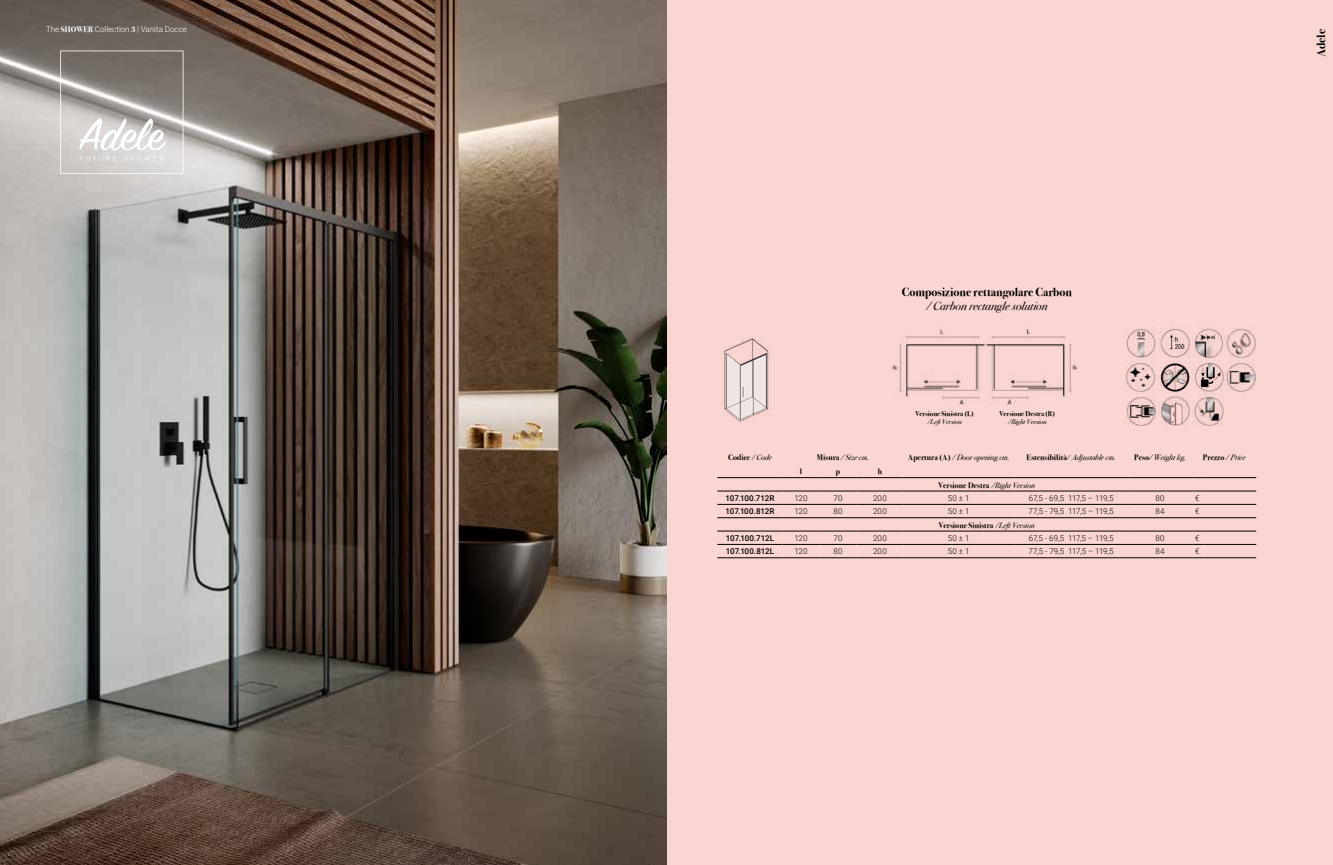
<style>
.page{position:relative;width:1333px;height:865px;background:#fff}
.page>*{position:absolute;margin:0;border:0;box-sizing:border-box;transform-origin:0 0}
.t1{font:700 12px "Bodoni Svty Two ITCTT";color:#000}
.t2{font:italic 12px "Bodoni Svty Two ITCTT";color:#000}
.t3{font:700 12px "Bodoni Svty Two OSITCTT";color:#000}
.t4{font:700 8px "Bodoni Svty Two OSITCTT";color:#000}
.t5{font:italic 8px "Bodoni Svty Two OSITCTT";color:#000}
.t6{font:300 8px "Roboto";letter-spacing:-.045em;color:#000}
.t7{font:300 8px "Roboto";letter-spacing:.01em;color:#000}
.t8{font:500 8px "Roboto";color:#000}
.t9{font:300 8px "Roboto";color:#fff}
.t10{font:700 7px "Bodoni Svty Two OSITCTT";color:#000}
.t11{font:italic 7px "Bodoni Svty Two OSITCTT";color:#000}
.s1{font-family:"Bodoni Svty Two ITCTT";font-weight:700}
.s2{font-weight:400;font-style:italic}
.s3{font-weight:700;font-style:normal}
</style>
<div class="page">
<div style="left:0;top:0;width:1332px;height:865px;background:#fad6d2"></div>
<img style="left:0;top:0;width:666px;height:865px">
<hr style="left:717px;top:477px;width:65px;height:1px;background:#000">
<hr style="left:782px;top:477px;width:37px;height:1px;background:#000">
<hr style="left:819px;top:477px;width:37px;height:1px;background:#000">
<hr style="left:856px;top:477px;width:47px;height:1px;background:#000">
<hr style="left:903px;top:477px;width:111px;height:1px;background:#000">
<hr style="left:1014px;top:477px;width:114px;height:1px;background:#000">
<hr style="left:1128px;top:477px;width:64px;height:1px;background:#000">
<hr style="left:1203px;top:477px;width:53px;height:1px;background:#000">
<hr style="left:717px;top:491px;width:65px;height:1px;background:#000">
<hr style="left:782px;top:491px;width:37px;height:1px;background:#000">
<hr style="left:819px;top:491px;width:37px;height:1px;background:#000">
<hr style="left:856px;top:491px;width:47px;height:1px;background:#000">
<hr style="left:903px;top:491px;width:111px;height:1px;background:#000">
<hr style="left:1014px;top:491px;width:114px;height:1px;background:#000">
<hr style="left:1128px;top:491px;width:64px;height:1px;background:#000">
<hr style="left:1203px;top:491px;width:53px;height:1px;background:#000">
<hr style="left:717px;top:504px;width:65px;height:1px;background:#000">
<hr style="left:717px;top:517px;width:65px;height:1px;background:#000">
<hr style="left:782px;top:517px;width:37px;height:1px;background:#000">
<hr style="left:819px;top:517px;width:37px;height:1px;background:#000">
<hr style="left:856px;top:517px;width:47px;height:1px;background:#000">
<hr style="left:903px;top:517px;width:111px;height:1px;background:#000">
<hr style="left:1014px;top:517px;width:114px;height:1px;background:#000">
<hr style="left:1128px;top:517px;width:64px;height:1px;background:#000">
<hr style="left:1203px;top:517px;width:53px;height:1px;background:#000">
<hr style="left:717px;top:531px;width:65px;height:1px;background:#000">
<hr style="left:782px;top:531px;width:37px;height:1px;background:#000">
<hr style="left:819px;top:531px;width:37px;height:1px;background:#000">
<hr style="left:856px;top:531px;width:47px;height:1px;background:#000">
<hr style="left:903px;top:531px;width:111px;height:1px;background:#000">
<hr style="left:1014px;top:531px;width:114px;height:1px;background:#000">
<hr style="left:1128px;top:531px;width:64px;height:1px;background:#000">
<hr style="left:1203px;top:531px;width:53px;height:1px;background:#000">
<hr style="left:717px;top:544px;width:65px;height:1px;background:#000">
<hr style="left:717px;top:557px;width:65px;height:1px;background:#000">
<hr style="left:782px;top:504px;width:37px;height:1px;background:#000">
<hr style="left:819px;top:504px;width:37px;height:1px;background:#000">
<hr style="left:856px;top:504px;width:47px;height:1px;background:#000">
<hr style="left:903px;top:504px;width:111px;height:1px;background:#000">
<hr style="left:1014px;top:504px;width:114px;height:1px;background:#000">
<hr style="left:1128px;top:504px;width:64px;height:1px;background:#000">
<hr style="left:782px;top:544px;width:37px;height:1px;background:#000">
<hr style="left:819px;top:544px;width:37px;height:1px;background:#000">
<hr style="left:856px;top:544px;width:47px;height:1px;background:#000">
<hr style="left:903px;top:544px;width:111px;height:1px;background:#000">
<hr style="left:1014px;top:544px;width:114px;height:1px;background:#000">
<hr style="left:782px;top:557px;width:37px;height:1px;background:#000">
<hr style="left:819px;top:557px;width:37px;height:1px;background:#000">
<hr style="left:856px;top:557px;width:47px;height:1px;background:#000">
<hr style="left:903px;top:557px;width:111px;height:1px;background:#000">
<hr style="left:1014px;top:557px;width:114px;height:1px;background:#000">
<hr style="left:1203px;top:504px;width:53px;height:1px;background:#000">
<hr style="left:1128px;top:544px;width:64px;height:1px;background:#000">
<hr style="left:1128px;top:557px;width:64px;height:1px;background:#000">
<hr style="left:1203px;top:544px;width:53px;height:1px;background:#000">
<hr style="left:1203px;top:557px;width:53px;height:1px;background:#000">
<svg style="left:60px;top:51px;width:123px;height:123px;background:#b1ada9"></svg>
<img style="left:724px;top:337px;width:46px;height:84px">
<img style="left:892px;top:328px;width:185px;height:77px">
<img style="left:1125px;top:327px;width:31px;height:31px">
<img style="left:1159px;top:327px;width:97px;height:31px">
<img style="left:1158px;top:362px;width:32px;height:31px">
<img style="left:1224px;top:360px;width:32px;height:32px">
<img style="left:1123px;top:363px;width:33px;height:63px">
<img style="left:1192px;top:360px;width:32px;height:66px">
<img style="left:1158px;top:396px;width:32px;height:30px">
<p class="t9" style="left:46px;top:24px;width:142px">The <span class="s1">SHOWER</span> Collection <span class="s1">3</span> | Vanita Docce</p>
<h1 class="t3" style="left:1314px;top:57px;width:30px;rotate:-90deg">Adele</h1>
<h1 class="t1" style="left:901px;top:281px;width:172px">Composizione rettangolare Carbon</h1>
<h1 class="t2" style="left:926px;top:295px;width:123px">/ Carbon rectangle solution</h1>
<p class="t10" style="left:915px;top:410px;width:60px">Versione Sinistra (L)</p>
<p class="t11" style="left:927px;top:418px;width:36px">/Left Version</p>
<p class="t10" style="left:999px;top:410px;width:57px">Versione Destra (R)</p>
<p class="t11" style="left:1008px;top:418px;width:40px">/Right Version</p>
<p class="t4" style="left:728px;top:452px;width:45px">Codice <span class="s2">/ Code</span></p>
<p class="t5" style="left:816px;top:452px;width:54px"><span class="s3">Misura</span> / Size cm.</p>
<p class="t5" style="left:907px;top:452px;width:103px"><span class="s3">Apertura (A)</span> / Door opening cm.</p>
<p class="t5" style="left:1026px;top:452px;width:91px"><span class="s3">Estensibilità</span>/ Adjustable cm.</p>
<p class="t5" style="left:1134px;top:452px;width:53px"><span class="s3">Peso</span>/ Weight kg.</p>
<p class="t4" style="left:1202px;top:452px;width:44px">Prezzo <span class="s2">/ Price</span></p>
<p class="t4" style="left:799px;top:466px;width:4px">l</p>
<p class="t4" style="left:835px;top:466px;width:6px">p</p>
<p class="t4" style="left:877px;top:466px;width:6px">h</p>
<p class="t4" style="left:938px;top:481px;width:98px">Versione Destra <span class="s2">/Right Version</span></p>
<p class="t8" style="left:725px;top:492px;width:50px">107.100.712R</p>
<p class="t7" style="left:794px;top:492px;width:15px">120</p>
<p class="t7" style="left:833px;top:492px;width:10px">70</p>
<p class="t7" style="left:873px;top:492px;width:15px">200</p>
<p class="t7" style="left:947px;top:492px;width:23px">50 ± 1</p>
<p class="t6" style="left:1028px;top:492px;width:86px">67,5 - 69,5 117,5 – 119,5</p>
<p class="t7" style="left:1155px;top:492px;width:11px">80</p>
<p class="t7" style="left:1194px;top:492px;width:6px">€</p>
<p class="t8" style="left:725px;top:505px;width:50px">107.100.812R</p>
<p class="t7" style="left:794px;top:505px;width:15px">120</p>
<p class="t7" style="left:833px;top:505px;width:11px">80</p>
<p class="t7" style="left:873px;top:505px;width:15px">200</p>
<p class="t7" style="left:947px;top:505px;width:23px">50 ± 1</p>
<p class="t6" style="left:1028px;top:505px;width:87px">77,5 - 79,5 117,5 – 119,5</p>
<p class="t7" style="left:1155px;top:505px;width:11px">84</p>
<p class="t7" style="left:1194px;top:505px;width:6px">€</p>
<p class="t4" style="left:938px;top:521px;width:97px">Versione Sinistra <span class="s2">/Left Version</span></p>
<p class="t8" style="left:725px;top:532px;width:50px">107.100.712L</p>
<p class="t7" style="left:794px;top:532px;width:15px">120</p>
<p class="t7" style="left:833px;top:532px;width:10px">70</p>
<p class="t7" style="left:873px;top:532px;width:15px">200</p>
<p class="t7" style="left:947px;top:532px;width:23px">50 ± 1</p>
<p class="t6" style="left:1028px;top:532px;width:86px">67,5 - 69,5 117,5 – 119,5</p>
<p class="t7" style="left:1155px;top:532px;width:11px">80</p>
<p class="t7" style="left:1194px;top:532px;width:6px">€</p>
<p class="t8" style="left:725px;top:545px;width:50px">107.100.812L</p>
<p class="t7" style="left:794px;top:545px;width:15px">120</p>
<p class="t7" style="left:833px;top:545px;width:11px">80</p>
<p class="t7" style="left:873px;top:545px;width:15px">200</p>
<p class="t7" style="left:947px;top:545px;width:23px">50 ± 1</p>
<p class="t6" style="left:1028px;top:545px;width:87px">77,5 - 79,5 117,5 – 119,5</p>
<p class="t7" style="left:1155px;top:545px;width:11px">84</p>
<p class="t7" style="left:1194px;top:545px;width:6px">€</p>
</div>
